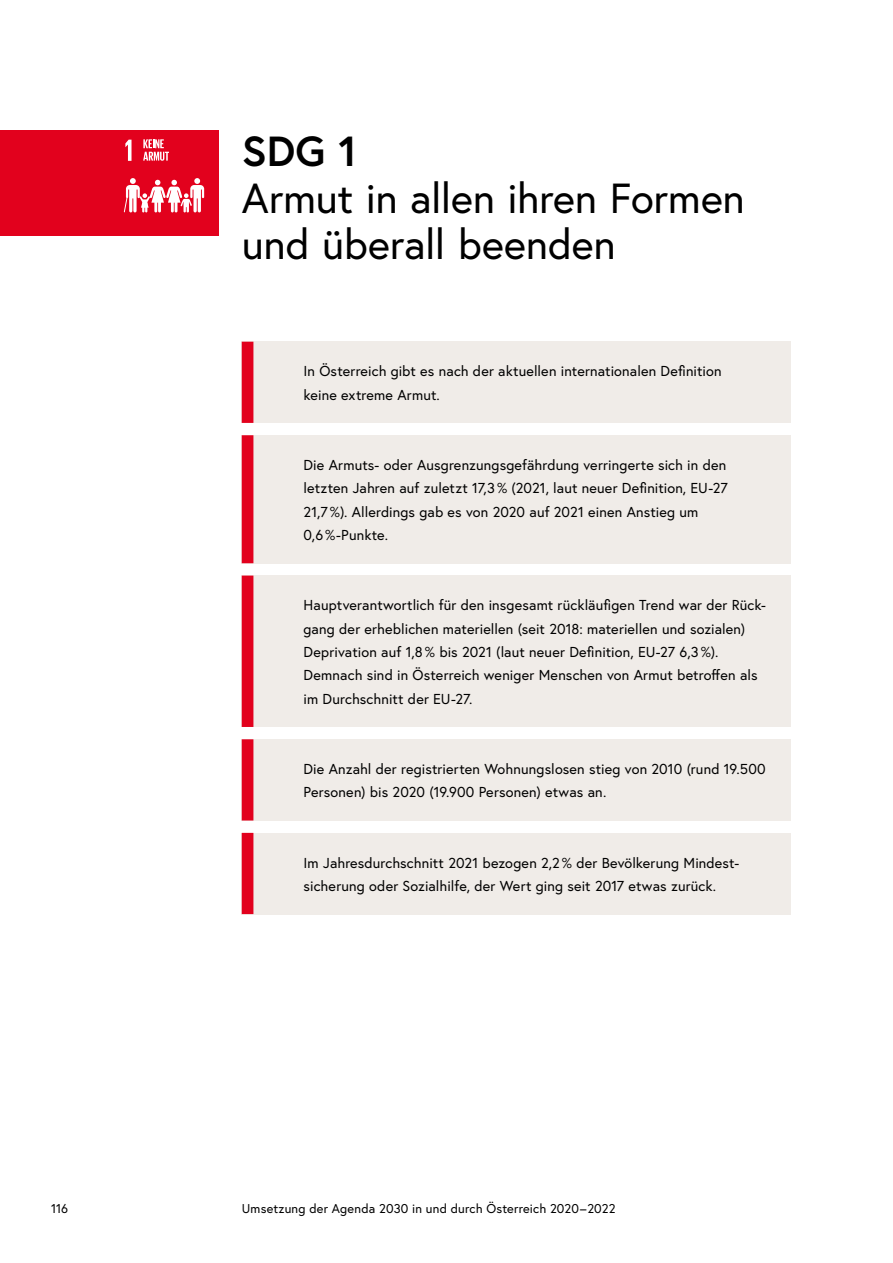
<style>
.page{position:relative;width:893px;height:1263px;background:#fff}
.page>*{position:absolute;margin:0;border:0;box-sizing:border-box;transform-origin:0 0}
.t1{font:42px/46.8px "Europa Austria";color:#000}
.t2{font:14.4px/23.4px "Europa Austria";letter-spacing:.01em;color:#000}
.t3{font:12.75px "Europa Austria";letter-spacing:.015em;color:#000}
.s1{font-weight:700}
.s2{font-weight:700;color:#fff}
</style>
<div class="page">
<div style="left:242px;top:342px;width:549px;height:81px;background:#f0ece8"></div>
<div style="left:242px;top:342px;width:11px;height:81px;background:#e2011d"></div>
<div style="left:242px;top:435px;width:549px;height:129px;background:#f0ece8"></div>
<div style="left:242px;top:435px;width:11px;height:128px;background:#e2011d"></div>
<div style="left:242px;top:576px;width:549px;height:151px;background:#f0ece8"></div>
<div style="left:242px;top:576px;width:11px;height:151px;background:#e2011d"></div>
<div style="left:242px;top:739px;width:549px;height:82px;background:#f0ece8"></div>
<div style="left:242px;top:739px;width:11px;height:81px;background:#e2011d"></div>
<div style="left:242px;top:833px;width:549px;height:81px;background:#f0ece8"></div>
<div style="left:242px;top:833px;width:11px;height:81px;background:#e2011d"></div>
<div style="left:0;top:131px;width:218px;height:105px;background:#e2011d"></div>
<svg style="left:125px;top:140px;width:7px;height:21px"></svg>
<svg style="left:123px;top:178px;width:81px;height:35px"></svg>
<svg style="left:143px;top:139px;width:26px;height:22px"></svg>
<h1 class="t1" style="left:242px;top:127px;width:505px"><span class="s1">SDG 1</span><span class="s2">:<br></span>Armut in allen ihren Formen und überall beenden</h1>
<p class="t2" style="left:304px;top:359px;width:420px">In Österreich gibt es nach der aktuellen internationalen Definition keine extreme Armut.</p>
<p class="t2" style="left:304px;top:453px;width:426px">Die Armuts- oder Ausgrenzungsgefährdung verringerte sich in den letzten Jahren auf zuletzt 17,3 % (2021, laut neuer Definition, EU-27<br>21,7 %). Allerdings gab es von 2020 auf 2021 einen Anstieg um<br>0,6 %-Punkte.</p>
<p class="t2" style="left:304px;top:593px;width:464px">Hauptverantwortlich für den insgesamt rückläufigen Trend war der Rück&shy;gang der erheblichen materiellen (seit 2018: materiellen und sozialen)<br>Deprivation auf 1,8 % bis 2021 (laut neuer Definition, EU-27 6,3 %).<br>Demnach sind in Österreich weniger Menschen von Armut betroffen als im Durchschnitt der EU-27.</p>
<p class="t2" style="left:304px;top:757px;width:464px">Die Anzahl der registrierten Wohnungslosen stieg von 2010 (rund 19.500<br>Personen) bis 2020 (19.900 Personen) etwas an.</p>
<p class="t2" style="left:304px;top:850px;width:437px">Im Jahresdurchschnitt 2021 bezogen 2,2 % der Bevölkerung Mindest&shy;sicherung oder Sozialhilfe, der Wert ging seit 2017 etwas zurück.</p>
<p class="t3" style="left:51px;top:1200px;width:19px">116</p>
<p class="t3" style="left:242px;top:1200px;width:375px">Umsetzung der Agenda 2030 in und durch Österreich 2020–2022</p>
</div>
